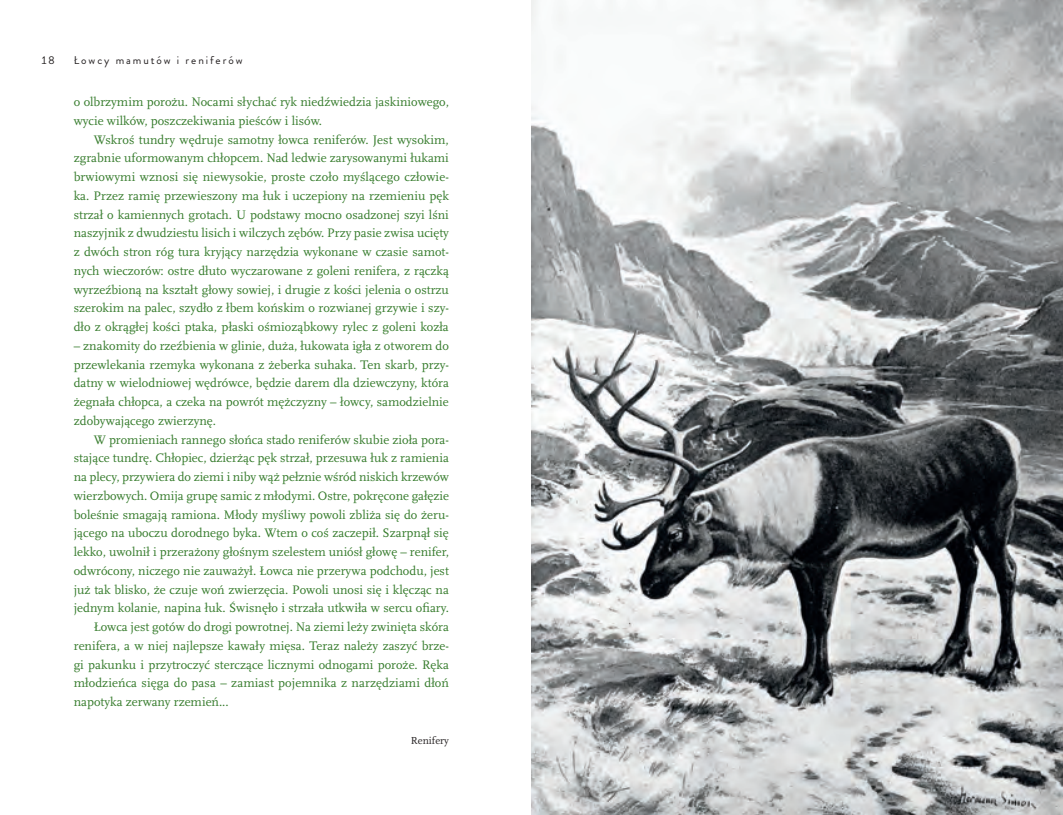
<style>
.page{position:relative;width:1063px;height:815px;background:#fff}
.page>*{position:absolute;margin:0;border:0;box-sizing:border-box;transform-origin:0 0}
.t1{font:12.88px/18.8px "Scala Pro";color:#357b2b;text-align:justify}
.t2{font:11.25px "Brandon Grotesque";letter-spacing:.17em;color:#231f20}
.t3{font:10.62px "Scala Pro";color:#231f20}
</style>
<div class="page">
<img style="left:531px;top:0;width:531px;height:815px">
<p class="t2" style="left:41px;top:56px;width:16px">18</p>
<p class="t2" style="left:74px;top:56px;width:170px">Łowcy mamutów i reniferów</p>
<p class="t1" style="left:74px;top:94px;width:377px">o olbrzymim porożu. Nocami słychać ryk niedźwiedzia jaskiniowego, wycie wilków, poszczekiwania pieśców i lisów.</p>
<p class="t1" style="left:74px;top:131px;width:377px;text-indent:20px">Wskroś tundry wędruje samotny łowca reniferów. Jest wysokim, zgrabnie uformowanym chłopcem. Nad ledwie zarysowanymi łukami brwiowymi wznosi się niewysokie, proste czoło myślącego człowie&shy;ka. Przez ramię przewieszony ma łuk i uczepiony na rzemieniu pęk strzał o kamiennych grotach. U podstawy mocno osadzonej szyi lśni naszyjnik z dwudziestu lisich i wilczych zębów. Przy pasie zwisa ucięty z dwóch stron róg tura kryjący narzędzia wykonane w czasie samot&shy;nych wieczorów: ostre dłuto wyczarowane z goleni renifera, z rączką wyrzeźbioną na kształt głowy sowiej, i drugie z kości jelenia o ostrzu szerokim na palec, szydło z łbem końskim o rozwianej grzywie i szy&shy;dło z okrągłej kości ptaka, płaski ośmioząbkowy rylec z goleni kozła</p>
<p class="t1" style="left:74px;top:337px;width:377px">– znakomity do rzeźbienia w glinie, duża, łukowata igła z otworem do przewlekania rzemyka wykonana z żeberka suhaka. Ten skarb, przy&shy;datny w wielodniowej wędrówce, będzie darem dla dziewczyny, która żegnała chłopca, a czeka na powrót mężczyzny – łowcy, samodzielnie zdobywającego zwierzynę.</p>
<p class="t1" style="left:94px;top:431px;width:357px">W promieniach rannego słońca stado reniferów skubie zioła pora-</p>
<p class="t1" style="left:74px;top:450px;width:377px">stające tundrę. Chłopiec, dzierżąc pęk strzał, przesuwa łuk z ramienia</p>
<p class="t1" style="left:74px;top:468px;width:376px">na plecy, przywiera do ziemi i niby wąż pełznie wśród niskich krzewów</p>
<p class="t1" style="left:74px;top:487px;width:377px">wierzbowych. Omija grupę samic z młodymi. Ostre, pokręcone gałęzie</p>
<p class="t1" style="left:74px;top:506px;width:376px">boleśnie smagają ramiona. Młody myśliwy powoli zbliża się do żeru-</p>
<p class="t1" style="left:74px;top:525px;width:376px">jącego na uboczu dorodnego byka. Wtem o coś zaczepił. Szarpnął się</p>
<p class="t1" style="left:74px;top:543px;width:377px">lekko, uwolnił i przerażony głośnym szelestem uniósł głowę – renifer,</p>
<p class="t1" style="left:74px;top:562px;width:376px">odwrócony, niczego nie zauważył. Łowca nie przerywa podchodu, jest</p>
<p class="t1" style="left:74px;top:581px;width:377px">już tak blisko, że czuje woń zwierzęcia. Powoli unosi się i klęcząc na</p>
<p class="t1" style="left:74px;top:600px;width:377px">jednym kolanie, napina łuk. Świsnęło i strzała utkwiła w sercu ofiary.</p>
<p class="t1" style="left:94px;top:618px;width:357px">Łowca jest gotów do drogi powrotnej. Na ziemi leży zwinięta skóra</p>
<p class="t1" style="left:74px;top:637px;width:376px">renifera, a w niej najlepsze kawały mięsa. Teraz należy zaszyć brze-</p>
<p class="t1" style="left:74px;top:656px;width:376px">gi pakunku i przytroczyć sterczące licznymi odnogami poroże. Ręka</p>
<p class="t1" style="left:74px;top:675px;width:377px">młodzieńca sięga do pasa – zamiast pojemnika z narzędziami dłoń</p>
<p class="t1" style="left:74px;top:693px;width:156px">napotyka zerwany rzemień...</p>
<p class="t3" style="left:411px;top:736px;width:40px">Renifery</p>
</div>
